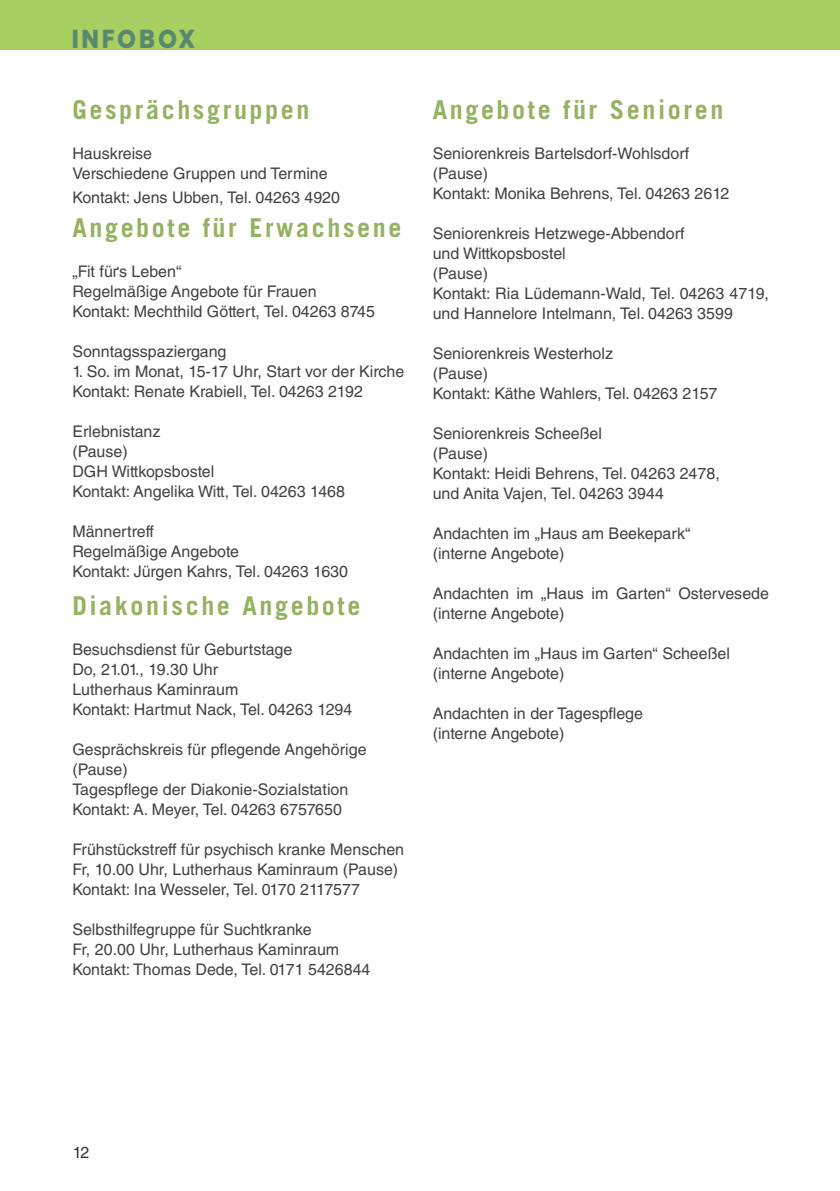
<style>
.page{position:relative;width:840px;height:1191px;background:#fff}
.page>*{position:absolute;margin:0;border:0;box-sizing:border-box;transform-origin:0 0}
.t1{font:700 26px "Trade Gothic LT Pro";letter-spacing:.1em;color:#94b261}
.t2{font:26px "Block Pro";letter-spacing:.13em;color:#58886d}
.t3{font:16px/20px "Helvetica LT Std";color:#414142}
.t4{font:16px "Helvetica LT Std";color:#000}
</style>
<div class="page">
<div style="left:0;top:0;width:839px;height:49px;background:#a9cf62"></div>
<h1 class="t2" style="left:72px;top:22px;width:124px">INFOBOX</h1>
<h1 class="t1" style="left:72px;top:94px;width:238px">Gesprächsgruppen</h1>
<p class="t3" style="left:72px;top:143px;width:257px">Hauskreise<br>Verschiedene Gruppen und Termine</p>
<p class="t3" style="left:72px;top:187px;width:269px">Kontakt: Jens Ubben, Tel. 04263 4920</p>
<h1 class="t1" style="left:72px;top:212px;width:330px">Angebote für Erwachsene</h1>
<p class="t3" style="left:72px;top:261px;width:304px">„Fit füґs Leben“<br>Regelmäßige Angebote für Frauen<br>Kontakt: Mechthild Göttert, Tel. 04263 8745</p>
<p class="t3" style="left:72px;top:341px;width:155px">Sonntagsspaziergang</p>
<p class="t3" style="left:72px;top:361px;width:333px">1. So. im Monat, 15-17 Uhr, Start vor der Kirche<br>Kontakt: Renate Krabiell, Tel. 04263 2192</p>
<p class="t3" style="left:72px;top:421px;width:274px">Erlebnistanz<br>(Pause)<br>DGH Wittkopsbostel<br>Kontakt: Angelika Witt, Tel. 04263 1468</p>
<p class="t3" style="left:72px;top:521px;width:277px">Männertreff<br>Regelmäßige Angebote<br>Kontakt: Jürgen Kahrs, Tel. 04263 1630</p>
<h1 class="t1" style="left:72px;top:589px;width:289px">Diakonische Angebote</h1>
<p class="t3" style="left:72px;top:639px;width:281px">Besuchsdienst für Geburtstage<br>Do, 21.01., 19.30 Uhr<br>Lutherhaus Kaminraum<br>Kontakt: Hartmut Nack, Tel. 04263 1294</p>
<p class="t3" style="left:72px;top:739px;width:295px">Gesprächskreis für pflegende Angehörige (Pause)<br>Tagespflege der Diakonie-Sozialstation<br>Kontakt: A. Meyer, Tel. 04263 6757650</p>
<p class="t3" style="left:72px;top:839px;width:333px">Frühstückstreff für psychisch kranke Menschen<br>Fr, 10.00 Uhr, Lutherhaus Kaminraum (Pause)<br>Kontakt: Ina Wesseler, Tel. 0170 2117577</p>
<p class="t3" style="left:72px;top:919px;width:299px">Selbsthilfegruppe für Suchtkranke<br>Fr, 20.00 Uhr, Lutherhaus Kaminraum<br>Kontakt: Thomas Dede, Tel. 0171 5426844</p>
<h1 class="t1" style="left:432px;top:94px;width:292px">Angebote für Senioren</h1>
<p class="t3" style="left:432px;top:143px;width:298px">Seniorenkreis Bartelsdorf-Wohlsdorf (Pause)<br>Kontakt: Monika Behrens, Tel. 04263 2612</p>
<p class="t3" style="left:432px;top:223px;width:337px">Seniorenkreis Hetzwege-Abbendorf<br>und Wittkopsbostel<br>(Pause)<br>Kontakt: Ria Lüdemann-Wald, Tel. 04263 4719, und Hannelore Intelmann, Tel. 04263 3599</p>
<p class="t3" style="left:432px;top:343px;width:286px">Seniorenkreis Westerholz<br>(Pause)<br>Kontakt: Käthe Wahlers, Tel. 04263 2157</p>
<p class="t3" style="left:432px;top:423px;width:288px">Seniorenkreis Scheeßel<br>(Pause)<br>Kontakt: Heidi Behrens, Tel. 04263 2478, und Anita Vajen, Tel. 04263 3944</p>
<p class="t3" style="left:432px;top:523px;width:259px">Andachten im „Haus am Beekepark“ (interne Angebote)</p>
<p class="t3" style="left:432px;top:583px;width:337px">Andachten im „Haus im Garten“ Ostervesede (interne Angebote)</p>
<p class="t3" style="left:432px;top:643px;width:298px">Andachten im „Haus im Garten“ Scheeßel (interne Angebote)</p>
<p class="t3" style="left:432px;top:703px;width:212px">Andachten in der Tagespflege (interne Angebote)</p>
<p class="t4" style="left:72px;top:1143px;width:19px">12</p>
</div>
